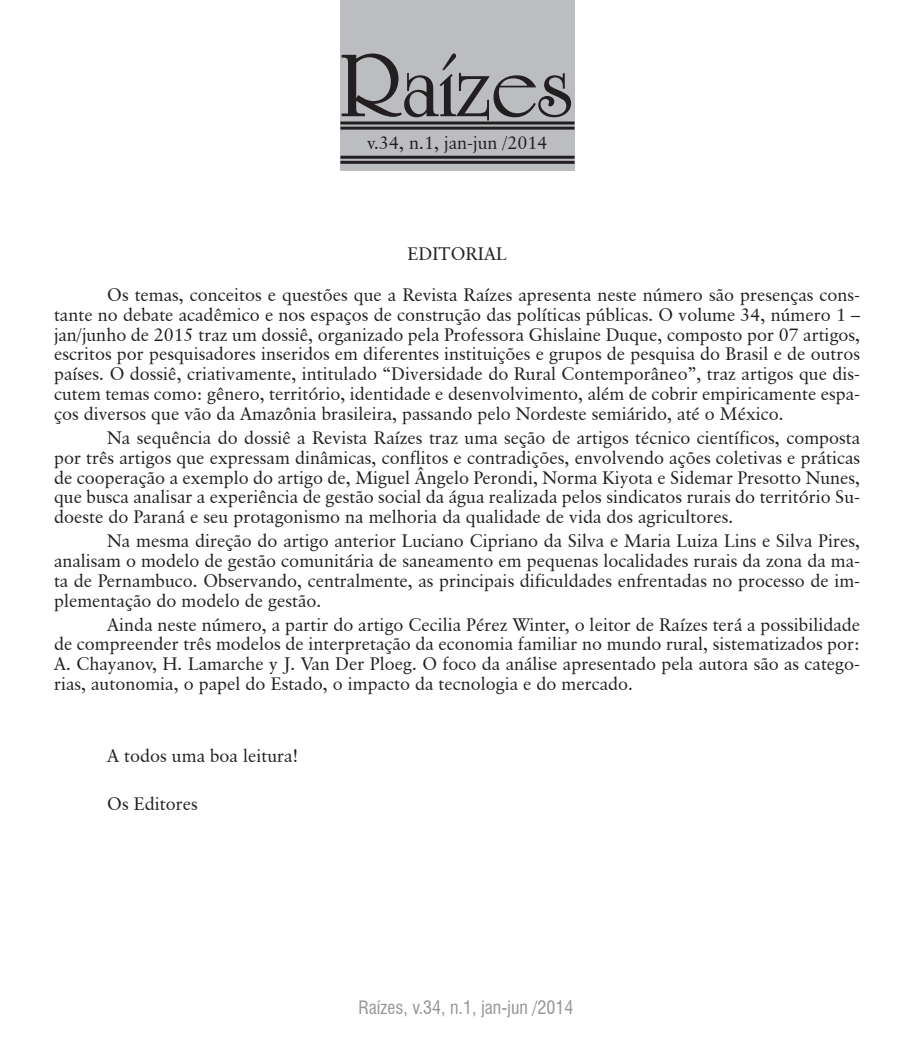
<style>
.page{position:relative;width:915px;height:1042px;background:#fff}
.page>*{position:absolute;margin:0;border:0;box-sizing:border-box;transform-origin:0 0}
.t1{font:700 96px "University Roman BT";color:#231f20}
.t2{font:18px/19.8px "Classical Garamond BT";color:#231f20;text-align:justify}
.t3{font:condensed 18px "Swiss 721 BT";color:#939598}
</style>
<div class="page">
<div style="left:340px;top:1px;width:234px;height:170px;background:#bcbdc0"></div>
<hr style="left:340px;top:127px;width:234px;height:3px;background:#231f20">
<hr style="left:340px;top:121px;width:234px;height:3px;background:#231f20">
<hr style="left:340px;top:161px;width:234px;height:3px;background:#231f20">
<hr style="left:340px;top:156px;width:234px;height:3px;background:#231f20">
<h1 class="t1" style="left:340px;top:29px;width:233px">Raízes</h1>
<p class="t2" style="left:367px;top:132px;width:182px">v.34, n.1, jan-jun /2014</p>
<p class="t2" style="left:407px;top:243px;width:100px">EDITORIAL</p>
<p class="t2" style="left:54px;top:285px;width:807px;text-indent:53px">Os temas, conceitos e questões que a Revista Raízes apresenta neste número são presenças cons&shy;tante no debate acadêmico e nos espaços de construção das políticas públicas. O volume 34, número 1 – jan/junho de 2015 traz um dossiê, organizado pela Professora Ghislaine Duque, composto por 07 artigos, escritos por pesquisadores inseridos em diferentes instituições e grupos de pesquisa do Brasil e de outros países. O dossiê, criativamente, intitulado “Diversidade do Rural Contemporâneo”, traz artigos que dis&shy;cutem temas como: gênero, território, identidade e desenvolvimento, além de cobrir empiricamente espa&shy;ços diversos que vão da Amazônia brasileira, passando pelo Nordeste semiárido, até o México.</p>
<p class="t2" style="left:54px;top:427px;width:807px;text-indent:53px">Na sequência do dossiê a Revista Raízes traz uma seção de artigos técnico científicos, composta por três artigos que expressam dinâmicas, conflitos e contradições, envolvendo ações coletivas e práticas de cooperação a exemplo do artigo de, Miguel Ângelo Perondi, Norma Kiyota e Sidemar Presotto Nunes, que busca analisar a experiência de gestão social da água realizada pelos sindicatos rurais do território Su&shy;doeste do Paraná e seu protagonismo na melhoria da qualidade de vida dos agricultores.</p>
<p class="t2" style="left:54px;top:531px;width:807px;text-indent:53px">Na mesma direção do artigo anterior Luciano Cipriano da Silva e Maria Luiza Lins e Silva Pires, analisam o modelo de gestão comunitária de saneamento em pequenas localidades rurais da zona da ma&shy;ta de Pernambuco. Observando, centralmente, as principais dificuldades enfrentadas no processo de im&shy;plementação do modelo de gestão.</p>
<p class="t2" style="left:54px;top:614px;width:807px;text-indent:53px">Ainda neste número, a partir do artigo Cecilia Pérez Winter, o leitor de Raízes terá a possibilidade de compreender três modelos de interpretação da economia familiar no mundo rural, sistematizados por:<br>A. Chayanov, H. Lamarche y J. Van Der Ploeg. O foco da análise apresentado pela autora são as catego&shy;rias, autonomia, o papel do Estado, o impacto da tecnologia e do mercado.</p>
<p class="t2" style="left:107px;top:746px;width:193px">A todos uma boa leitura!</p>
<p class="t2" style="left:107px;top:794px;width:92px">Os Editores</p>
<p class="t3" style="left:358px;top:996px;width:216px">Raízes, v.34, n.1, jan-jun /2014</p>
</div>
